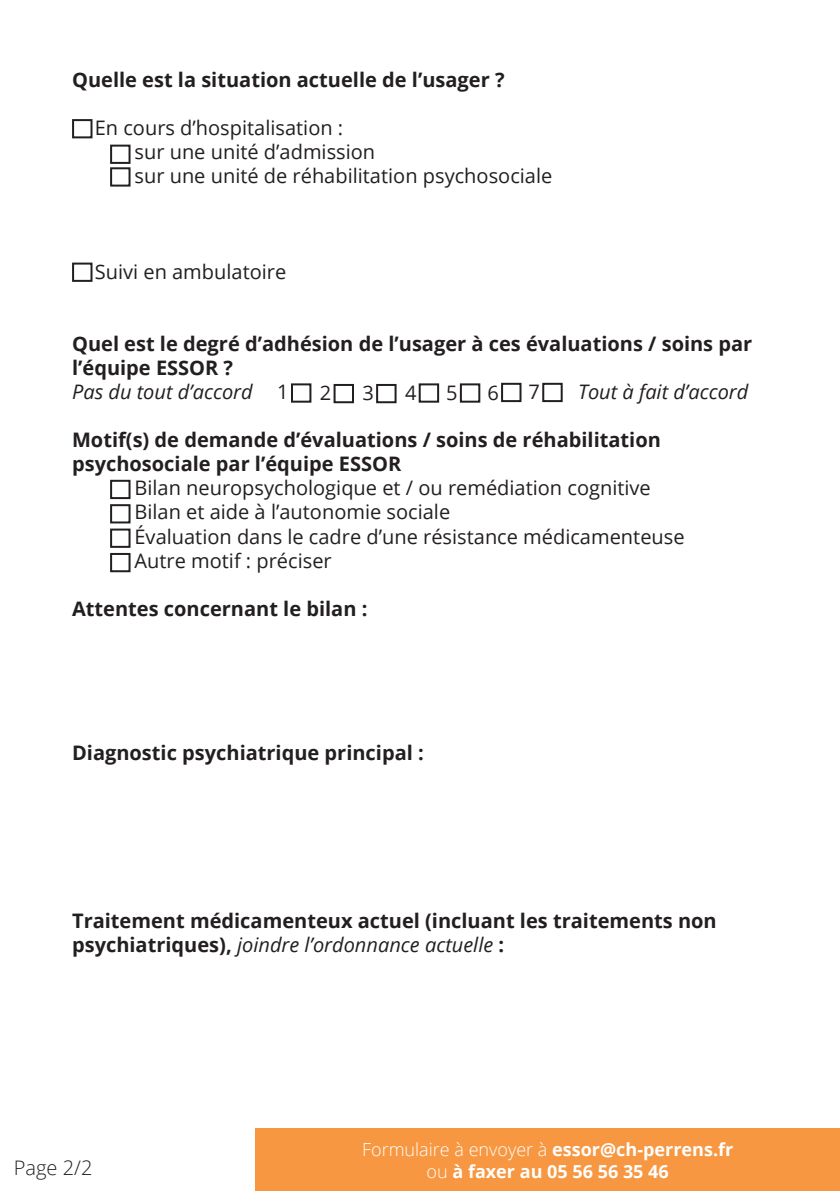
<style>
.page{position:relative;width:840px;height:1191px;background:#fff}
.page>*{position:absolute;margin:0;border:0;box-sizing:border-box;transform-origin:0 0}
.t1{font:700 20px/24px "Open Sans";color:#231f20}
.t2{font:20px/24px "Open Sans";color:#231f20}
.t3{font:italic 20px "Open Sans";color:#231f20}
.t4{font:300 20px "Open Sans";color:#231f20}
.t5{font:300 18px "Open Sans";color:#fff}
.t6{font:700 18px "Open Sans";color:#fff}
.s1{font-weight:400;font-style:italic}
.s2{font-weight:700}
.s3{font-weight:300}
</style>
<div class="page">
<div style="left:72px;top:119px;width:20px;height:19px;border:2px solid #231f20"></div>
<div style="left:110px;top:145px;width:20px;height:19px;border:2px solid #231f20"></div>
<div style="left:110px;top:167px;width:20px;height:20px;border:2px solid #231f20"></div>
<div style="left:72px;top:262px;width:20px;height:20px;border:2px solid #231f20"></div>
<div style="left:255px;top:1128px;width:584px;height:63px;background:#f79741"></div>
<div style="left:110px;top:480px;width:20px;height:19px;border:2px solid #231f20"></div>
<div style="left:110px;top:504px;width:20px;height:19px;border:2px solid #231f20"></div>
<div style="left:110px;top:528px;width:20px;height:20px;border:2px solid #231f20"></div>
<div style="left:110px;top:553px;width:20px;height:19px;border:2px solid #231f20"></div>
<div style="left:291px;top:383px;width:20px;height:20px;border:2px solid #231f20"></div>
<div style="left:333px;top:384px;width:21px;height:19px;border:2px solid #231f20"></div>
<div style="left:376px;top:384px;width:20px;height:19px;border:2px solid #231f20"></div>
<div style="left:418px;top:383px;width:21px;height:20px;border:2px solid #231f20"></div>
<div style="left:459px;top:383px;width:21px;height:20px;border:2px solid #231f20"></div>
<div style="left:501px;top:383px;width:20px;height:19px;border:2px solid #231f20"></div>
<div style="left:542px;top:383px;width:20px;height:19px;border:2px solid #231f20"></div>
<p class="t1" style="left:72px;top:68px;width:433px">Quelle est la situation actuelle de l’usager ?</p>
<p class="t2" style="left:134px;top:116px;width:419px;text-indent:-40px">En cours d’hospitalisation :<br>sur une unité d’admission<br>sur une unité de réhabilitation psychosociale</p>
<p class="t2" style="left:95px;top:260px;width:193px">Suivi en ambulatoire</p>
<p class="t1" style="left:72px;top:332px;width:681px">Quel est le degré d’adhésion de l’usager à ces évaluations / soins par l’équipe ESSOR ?</p>
<p class="t3" style="left:72px;top:378px;width:182px">Pas du tout d’accord</p>
<p class="t3" style="left:577px;top:378px;width:172px">Tout à fait d’accord</p>
<p class="t1" style="left:72px;top:428px;width:590px">Motif(s) de demande d’évaluations / soins de réhabilitation psychosociale par l’équipe ESSOR</p>
<p class="t2" style="left:134px;top:476px;width:551px">Bilan neuropsychologique et / ou remédiation cognitive Bilan et aide à l’autonomie sociale<br>Évaluation dans le cadre d’une résistance médicamenteuse Autre motif : préciser</p>
<p class="t1" style="left:72px;top:596px;width:297px">Attentes concernant le bilan :</p>
<p class="t2" style="left:277px;top:379px;width:13px">1</p>
<p class="t2" style="left:320px;top:380px;width:13px">2</p>
<p class="t2" style="left:362px;top:380px;width:13px">3</p>
<p class="t2" style="left:405px;top:380px;width:13px">4</p>
<p class="t2" style="left:446px;top:380px;width:13px">5</p>
<p class="t2" style="left:487px;top:380px;width:13px">6</p>
<p class="t2" style="left:528px;top:379px;width:13px">7</p>
<p class="t1" style="left:72px;top:740px;width:353px">Diagnostic psychiatrique principal :</p>
<p class="t1" style="left:72px;top:908px;width:645px">Traitement médicamenteux actuel (incluant les traitements non psychiatriques), <span class="s1">joindre l’ordonnance actuelle</span> :</p>
<p class="t5" style="left:362px;top:1137px;width:372px">Formulaire à envoyer à <span class="s2">essor@ch-perrens.fr</span></p>
<p class="t4" style="left:14px;top:1154px;width:80px">Page 2/2</p>
<p class="t6" style="left:426px;top:1158px;width:244px"><span class="s3">ou</span> à faxer au 05 56 56 35 46</p>
</div>
